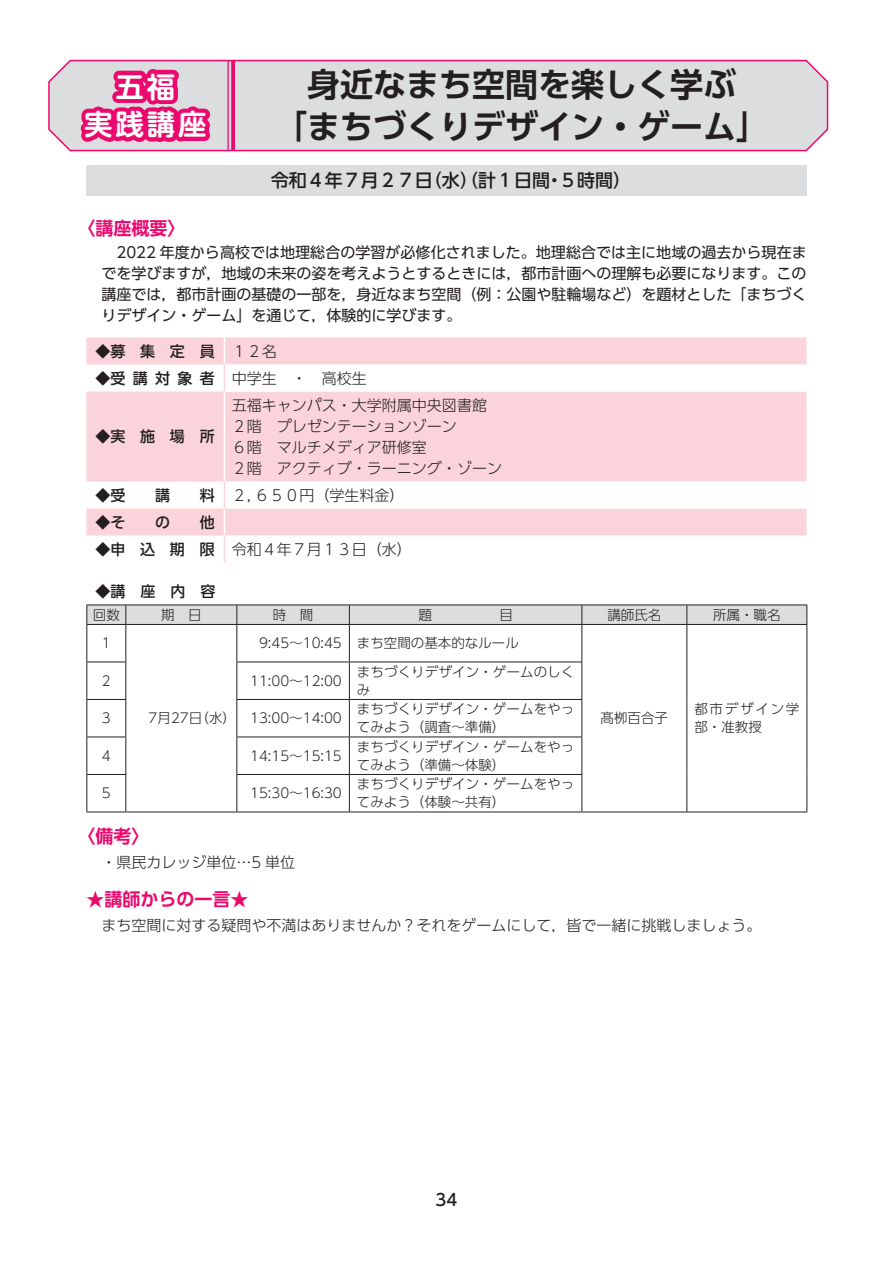
<style>
.page{position:relative;width:893px;height:1263px;background:#fff}
.page>*{position:absolute;margin:0;border:0;box-sizing:border-box;transform-origin:0 0}
.t1{font:700 33px/42px "UD Shin Go Pro De";color:#231f20;text-align:center}
.t2{font:700 28.5px/37.5px "UD Shin M Go Pro De";letter-spacing:.1em;color:#fff;text-align:center}
.t3{font:500 18px "UD Shin Go Pro";color:#231f20}
.t4{font:700 18px "UD Shin Go Pro De";color:#ec096d}
.t5{font:500 16.5px "UD Shin Go Pro";color:#231f20}
.t6{font:15px/21px "UD Shin Go Pro";color:#231f20;text-align:justify}
.t7{font:300 15px/21px "UD Shin Go Pro";color:#231f20}
.t8{font:500 15px "UD Shin Go Pro";letter-spacing:.985em;color:#231f20}
.t9{font:300 13.5px/18px "UD Shin Go Pro";color:#231f20}
.t10{font:300 13.5px/18px "UD Shin Go Pro";letter-spacing:.13em;color:#231f20}
.s1{font-weight:300}
.s2{font-weight:500}
</style>
<div class="page">
<svg style="left:215px;top:59px;width:614px;height:93px;background:#ddd6db"></svg>
<svg style="left:231px;top:60px;width:4px;height:91px"></svg>
<hr style="left:227px;top:60px;width:2px;height:91px;background:#ec096d">
<svg style="left:48px;top:59px;width:167px;height:137px"></svg>
<svg style="left:86px;top:338px;width:720px;height:198px;fill:#fad4da"></svg>
<svg style="left:225px;top:364px;width:581px;height:172px;fill:#fad4da"></svg>
<hr style="left:224px;top:392px;width:1px;height:90px;background:#fff">
<svg style="left:224px;top:338px;width:1px;height:54px"></svg>
<svg style="left:224px;top:482px;width:1px;height:81px"></svg>
<svg style="left:86px;top:605px;width:721px;height:19px;background:#d5d6d8"></svg>
<hr style="left:86px;top:624px;width:40px;height:1px;background:#231f20">
<hr style="left:86px;top:625px;width:1px;height:37px;background:#231f20">
<hr style="left:126px;top:624px;width:111px;height:1px;background:#231f20">
<hr style="left:125px;top:625px;width:1px;height:37px;background:#231f20">
<hr style="left:237px;top:624px;width:112px;height:1px;background:#231f20">
<hr style="left:236px;top:625px;width:1px;height:37px;background:#231f20">
<hr style="left:349px;top:624px;width:233px;height:1px;background:#231f20">
<hr style="left:349px;top:625px;width:1px;height:37px;background:#231f20">
<hr style="left:582px;top:624px;width:105px;height:1px;background:#231f20">
<hr style="left:581px;top:625px;width:1px;height:37px;background:#231f20">
<hr style="left:687px;top:624px;width:120px;height:1px;background:#231f20">
<hr style="left:686px;top:625px;width:1px;height:37px;background:#231f20">
<hr style="left:806px;top:625px;width:1px;height:37px;background:#231f20">
<hr style="left:686px;top:662px;width:1px;height:37px;background:#231f20">
<hr style="left:806px;top:662px;width:1px;height:37px;background:#231f20">
<hr style="left:686px;top:699px;width:1px;height:38px;background:#231f20">
<hr style="left:806px;top:699px;width:1px;height:38px;background:#231f20">
<hr style="left:686px;top:737px;width:1px;height:37px;background:#231f20">
<hr style="left:806px;top:737px;width:1px;height:37px;background:#231f20">
<hr style="left:686px;top:774px;width:1px;height:38px;background:#231f20">
<hr style="left:806px;top:774px;width:1px;height:38px;background:#231f20">
<hr style="left:582px;top:812px;width:105px;height:1px;background:#231f20">
<hr style="left:687px;top:812px;width:120px;height:1px;background:#231f20">
<hr style="left:86px;top:662px;width:40px;height:1px;background:#231f20">
<hr style="left:86px;top:662px;width:1px;height:37px;background:#231f20">
<hr style="left:125px;top:662px;width:1px;height:37px;background:#231f20">
<hr style="left:236px;top:662px;width:113px;height:1px;background:#231f20">
<hr style="left:236px;top:662px;width:1px;height:37px;background:#231f20">
<hr style="left:349px;top:662px;width:233px;height:1px;background:#231f20">
<hr style="left:349px;top:662px;width:1px;height:37px;background:#231f20">
<hr style="left:581px;top:662px;width:1px;height:37px;background:#231f20">
<hr style="left:236px;top:699px;width:113px;height:1px;background:#231f20">
<hr style="left:349px;top:699px;width:233px;height:1px;background:#231f20">
<hr style="left:581px;top:700px;width:1px;height:37px;background:#231f20">
<hr style="left:86px;top:699px;width:40px;height:1px;background:#231f20">
<hr style="left:86px;top:700px;width:1px;height:37px;background:#231f20">
<hr style="left:125px;top:700px;width:1px;height:37px;background:#231f20">
<hr style="left:236px;top:700px;width:1px;height:37px;background:#231f20">
<hr style="left:349px;top:700px;width:1px;height:37px;background:#231f20">
<hr style="left:86px;top:737px;width:40px;height:1px;background:#231f20">
<hr style="left:86px;top:737px;width:1px;height:37px;background:#231f20">
<hr style="left:125px;top:737px;width:1px;height:37px;background:#231f20">
<hr style="left:236px;top:737px;width:113px;height:1px;background:#231f20">
<hr style="left:236px;top:737px;width:1px;height:37px;background:#231f20">
<hr style="left:349px;top:737px;width:233px;height:1px;background:#231f20">
<hr style="left:349px;top:737px;width:1px;height:37px;background:#231f20">
<hr style="left:581px;top:737px;width:1px;height:37px;background:#231f20">
<hr style="left:236px;top:774px;width:113px;height:1px;background:#231f20">
<hr style="left:349px;top:774px;width:233px;height:1px;background:#231f20">
<hr style="left:581px;top:775px;width:1px;height:37px;background:#231f20">
<hr style="left:237px;top:812px;width:112px;height:1px;background:#231f20">
<hr style="left:349px;top:812px;width:233px;height:1px;background:#231f20">
<hr style="left:86px;top:774px;width:40px;height:1px;background:#231f20">
<hr style="left:86px;top:775px;width:1px;height:37px;background:#231f20">
<hr style="left:125px;top:775px;width:1px;height:37px;background:#231f20">
<hr style="left:236px;top:775px;width:1px;height:37px;background:#231f20">
<hr style="left:349px;top:775px;width:1px;height:37px;background:#231f20">
<hr style="left:86px;top:812px;width:40px;height:1px;background:#231f20">
<hr style="left:126px;top:812px;width:111px;height:1px;background:#231f20">
<div style="left:86px;top:165px;width:720px;height:30px;background:#dcdddf"></div>
<h2 class="t2" style="left:84px;top:67px;width:124px">五福<br>実践講座</h2>
<h1 class="t1" style="left:274px;top:63px;width:497px">身近なまち空間を楽しく学ぶ<br>「まちづくりデザイン・ゲーム」</h1>
<h3 class="t3" style="left:271px;top:165px;width:362px">令和４年７月２７日（水）（計１日間・５時間）</h3>
<h3 class="t4" style="left:77px;top:213px;width:110px">〈講座概要〉</h3>
<p class="t6" style="left:101px;top:241px;width:707px;text-indent:15px">2022 年度から高校では地理総合の学習が必修化されました。地理総合では主に地域の過去から現在までを学びますが，地域の未来の姿を考えようとするときには，都市計画への理解も必要になります。この講座では，都市計画の基礎の一部を，身近なまち空間（例：公園や駐輪場など）を題材とした「まちづくりデザイン・ゲーム」を通じて，体験的に学びます。</p>
<p class="t8" style="left:95px;top:339px;width:183px">◆募集定員 <span class="s1">１２名</span></p>
<p class="t7" style="left:95px;top:367px;width:273px"><span class="s2">◆受講対象者</span> 中学生　・　高校生</p>
<p class="t8" style="left:95px;top:424px;width:121px">◆実施場所</p>
<p class="t7" style="left:232px;top:394px;width:272px">五福キャンパス・大学附属中央図書館<br>２階　プレゼンテーションゾーン<br>６階　マルチメディア研修室<br>２階　アクティブ・ラーニング・ゾーン</p>
<p class="t8" style="left:95px;top:483px;width:32px">◆受</p>
<p class="t8" style="left:155px;top:483px;width:16px">講</p>
<p class="t7" style="left:200px;top:484px;width:206px"><span class="s2">料</span> ２，６５０円（学生料金）</p>
<p class="t8" style="left:95px;top:510px;width:32px">◆そ</p>
<p class="t8" style="left:155px;top:510px;width:16px">の</p>
<p class="t8" style="left:200px;top:510px;width:16px">他</p>
<p class="t7" style="left:95px;top:538px;width:318px"><span class="s2">◆申 込 期 限</span> 令和４年７月１３日（水）</p>
<p class="t8" style="left:95px;top:579px;width:121px">◆講座内容</p>
<p class="t9" style="left:93px;top:605px;width:29px">回数</p>
<p class="t9" style="left:161px;top:605px;width:42px">期　日</p>
<p class="t9" style="left:273px;top:605px;width:42px">時　間</p>
<p class="t9" style="left:607px;top:605px;width:55px">講師氏名</p>
<p class="t9" style="left:713px;top:605px;width:69px">所属・職名</p>
<p class="t9" style="left:102px;top:634px;width:10px">1</p>
<p class="t9" style="left:259px;top:634px;width:261px">9:45～10:45 まち空間の基本的なルール</p>
<p class="t9" style="left:102px;top:671px;width:10px">2</p>
<p class="t9" style="left:250px;top:671px;width:93px">11:00～12:00</p>
<p class="t9" style="left:357px;top:662px;width:219px">まちづくりデザイン・ゲームのしくみ</p>
<p class="t9" style="left:102px;top:709px;width:10px">3</p>
<p class="t9" style="left:250px;top:709px;width:93px">13:00～14:00</p>
<p class="t9" style="left:357px;top:700px;width:219px">まちづくりデザイン・ゲームをやってみよう（調査～準備）</p>
<p class="t9" style="left:102px;top:746px;width:10px">4</p>
<p class="t9" style="left:250px;top:746px;width:93px">14:15～15:15</p>
<p class="t9" style="left:357px;top:737px;width:219px">まちづくりデザイン・ゲームをやってみよう（準備～体験）</p>
<p class="t9" style="left:102px;top:784px;width:10px">5</p>
<p class="t9" style="left:250px;top:784px;width:93px">15:30～16:30</p>
<p class="t9" style="left:357px;top:775px;width:219px">まちづくりデザイン・ゲームをやってみよう（体験～共有）</p>
<h3 class="t4" style="left:77px;top:822px;width:74px">〈備考〉</h3>
<p class="t7" style="left:101px;top:851px;width:195px">・県民カレッジ単位…5 単位</p>
<h3 class="t4" style="left:86px;top:885px;width:164px">★講師からの一言★</h3>
<p class="t7" style="left:101px;top:914px;width:662px">まち空間に対する疑問や不満はありませんか？それをゲームにして，皆で一緒に挑戦しましょう。</p>
<p class="t9" style="left:601px;top:709px;width:69px">髙栁百合子</p>
<p class="t10" style="left:694px;top:700px;width:107px">都市デザイン学部・准教授</p>
<p class="t9" style="left:149px;top:709px;width:89px">7月27日（水）</p>
<p class="t5" style="left:436px;top:1187px;width:23px">34</p>
</div>
